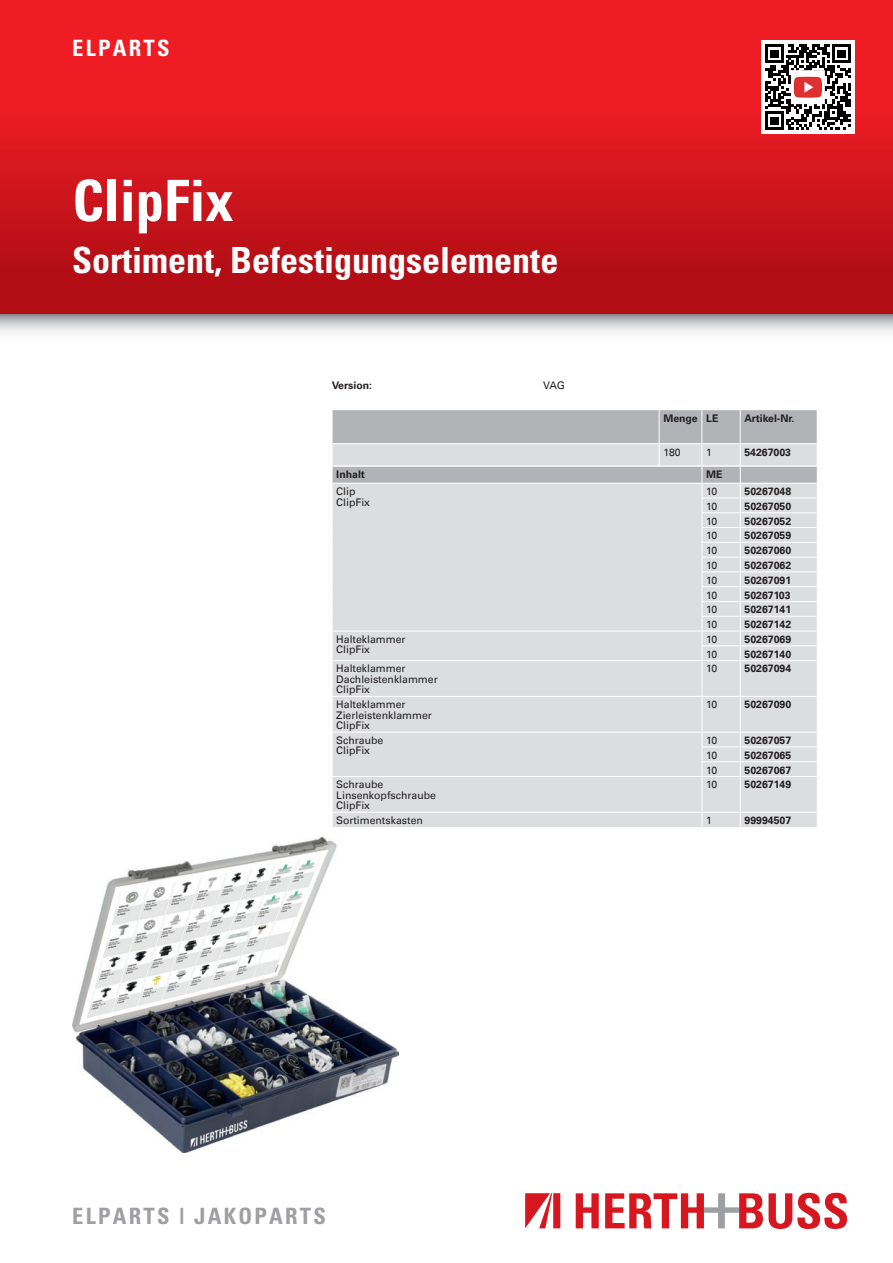
<style>
.page{position:relative;width:893px;height:1263px;background:#fff}
.page>*{position:absolute;margin:0;border:0;box-sizing:border-box;transform-origin:0 0}
.t1{font:700 condensed 57px "Univers";color:#fff}
.t2{font:700 condensed 36px "Univers";color:#fff}
.t3{font:700 condensed 22.5px "Univers";letter-spacing:.1em;color:#9d9fa2}
.t4{font:700 condensed 22.5px "Univers";letter-spacing:.1em;color:#fff}
.t5{font:10.5px/10.5px "Univers Com 55 Roman";color:#231f20}
.t6{font:700 10.5px "Univers Com 65";color:#231f20}
</style>
<div class="page">
<img style="left:0;top:0;width:893px;height:333px">
<svg style="left:576px;top:1193px;width:23px;height:35px"></svg>
<svg style="left:605px;top:1193px;width:242px;height:36px"></svg>
<svg style="left:525px;top:1193px;width:35px;height:35px"></svg>
<img style="left:72px;top:838px;width:326px;height:314px">
<div style="left:761px;top:40px;width:94px;height:94px;background:#fff"></div>
<svg style="left:765px;top:45px;width:85px;height:85px"></svg>
<div style="left:791px;top:71px;width:33px;height:33px;background:#fff"></div>
<img style="left:794px;top:77px;width:28px;height:21px">
<div style="left:333px;top:661px;width:484px;height:166px;background:#dcdddf"></div>
<svg style="left:332px;top:410px;width:485px;height:250px;background:#d5d6d8"></svg>
<hr style="left:702px;top:661px;width:1px;height:35px;background:#fff">
<hr style="left:740px;top:661px;width:1px;height:35px;background:#fff">
<hr style="left:332px;top:696px;width:370px;height:1px;background:#fff">
<hr style="left:702px;top:696px;width:38px;height:1px;background:#fff">
<hr style="left:702px;top:697px;width:1px;height:35px;background:#fff">
<hr style="left:740px;top:696px;width:77px;height:1px;background:#fff">
<hr style="left:740px;top:697px;width:1px;height:35px;background:#fff">
<hr style="left:332px;top:732px;width:370px;height:1px;background:#fff">
<hr style="left:702px;top:732px;width:38px;height:1px;background:#fff">
<hr style="left:740px;top:732px;width:77px;height:1px;background:#fff">
<hr style="left:702px;top:746px;width:38px;height:1px;background:#fff">
<hr style="left:740px;top:746px;width:77px;height:1px;background:#fff">
<svg style="left:332px;top:733px;width:1px;height:43px"></svg>
<hr style="left:702px;top:761px;width:38px;height:1px;background:#fff">
<svg style="left:702px;top:733px;width:1px;height:43px"></svg>
<hr style="left:740px;top:761px;width:77px;height:1px;background:#fff">
<svg style="left:740px;top:733px;width:1px;height:43px"></svg>
<hr style="left:332px;top:776px;width:370px;height:1px;background:#fff">
<hr style="left:702px;top:776px;width:38px;height:1px;background:#fff">
<hr style="left:702px;top:777px;width:1px;height:35px;background:#fff">
<hr style="left:740px;top:776px;width:77px;height:1px;background:#fff">
<hr style="left:740px;top:777px;width:1px;height:35px;background:#fff">
<hr style="left:332px;top:812px;width:370px;height:1px;background:#fff">
<svg style="left:332px;top:813px;width:1px;height:14px"></svg>
<hr style="left:702px;top:812px;width:38px;height:1px;background:#fff">
<svg style="left:702px;top:813px;width:1px;height:14px"></svg>
<hr style="left:740px;top:812px;width:77px;height:1px;background:#fff">
<svg style="left:740px;top:813px;width:1px;height:14px"></svg>
<h3 class="t4" style="left:72px;top:34px;width:99px">ELPARTS</h3>
<h1 class="t1" style="left:72px;top:166px;width:163px">ClipFix</h1>
<h2 class="t2" style="left:72px;top:238px;width:487px">Sortiment, Befestigungselemente</h2>
<p class="t6" style="left:332px;top:379px;width:42px">Version:</p>
<p class="t5" style="left:543px;top:380px;width:23px">VAG</p>
<p class="t6" style="left:663px;top:412px;width:56px">Menge LE</p>
<p class="t6" style="left:744px;top:412px;width:52px">Artikel-Nr.</p>
<p class="t5" style="left:663px;top:447px;width:19px">180</p>
<p class="t5" style="left:706px;top:447px;width:7px">1</p>
<p class="t6" style="left:744px;top:446px;width:48px">54267003</p>
<p class="t6" style="left:336px;top:468px;width:30px">Inhalt</p>
<p class="t6" style="left:706px;top:468px;width:18px">ME</p>
<p class="t5" style="left:336px;top:486px;width:35px">Clip<br>ClipFix</p>
<p class="t5" style="left:706px;top:486px;width:13px">10</p>
<p class="t6" style="left:744px;top:485px;width:48px">50267048</p>
<p class="t5" style="left:706px;top:501px;width:13px">10</p>
<p class="t6" style="left:744px;top:500px;width:48px">50267050</p>
<p class="t5" style="left:706px;top:516px;width:13px">10</p>
<p class="t6" style="left:744px;top:515px;width:48px">50267052</p>
<p class="t5" style="left:706px;top:530px;width:13px">10</p>
<p class="t6" style="left:744px;top:529px;width:48px">50267059</p>
<p class="t5" style="left:706px;top:545px;width:13px">10</p>
<p class="t6" style="left:744px;top:544px;width:48px">50267060</p>
<p class="t5" style="left:706px;top:560px;width:13px">10</p>
<p class="t6" style="left:744px;top:559px;width:48px">50267062</p>
<p class="t5" style="left:706px;top:575px;width:13px">10</p>
<p class="t6" style="left:744px;top:574px;width:48px">50267091</p>
<p class="t5" style="left:706px;top:589px;width:13px">10</p>
<p class="t6" style="left:744px;top:588px;width:48px">50267103</p>
<p class="t5" style="left:706px;top:604px;width:13px">10</p>
<p class="t6" style="left:744px;top:603px;width:48px">50267141</p>
<p class="t5" style="left:706px;top:619px;width:13px">10</p>
<p class="t6" style="left:744px;top:618px;width:48px">50267142</p>
<p class="t5" style="left:336px;top:634px;width:71px">Halteklammer<br>ClipFix</p>
<p class="t5" style="left:706px;top:634px;width:13px">10</p>
<p class="t6" style="left:744px;top:633px;width:48px">50267069</p>
<p class="t5" style="left:706px;top:649px;width:13px">10</p>
<p class="t6" style="left:744px;top:648px;width:48px">50267140</p>
<p class="t5" style="left:336px;top:663px;width:103px">Halteklammer<br>Dachleistenklammer<br>ClipFix</p>
<p class="t5" style="left:706px;top:663px;width:13px">10</p>
<p class="t6" style="left:744px;top:662px;width:48px">50267094</p>
<p class="t5" style="left:336px;top:699px;width:97px">Halteklammer<br>Zierleistenklammer<br>ClipFix</p>
<p class="t5" style="left:706px;top:699px;width:13px">10</p>
<p class="t6" style="left:744px;top:698px;width:48px">50267090</p>
<p class="t5" style="left:336px;top:735px;width:49px">Schraube<br>ClipFix</p>
<p class="t5" style="left:706px;top:735px;width:13px">10</p>
<p class="t6" style="left:744px;top:734px;width:48px">50267057</p>
<p class="t5" style="left:706px;top:750px;width:13px">10</p>
<p class="t6" style="left:744px;top:749px;width:48px">50267065</p>
<p class="t5" style="left:706px;top:764px;width:13px">10</p>
<p class="t6" style="left:744px;top:763px;width:48px">50267067</p>
<p class="t5" style="left:336px;top:779px;width:101px">Schraube<br>Linsenkopfschraube<br>ClipFix</p>
<p class="t5" style="left:706px;top:779px;width:13px">10</p>
<p class="t6" style="left:744px;top:778px;width:48px">50267149</p>
<p class="t5" style="left:336px;top:815px;width:88px">Sortimentskasten</p>
<p class="t5" style="left:706px;top:815px;width:7px">1</p>
<p class="t6" style="left:744px;top:814px;width:48px">99994507</p>
<h3 class="t3" style="left:72px;top:1202px;width:255px">ELPARTS | JAKOPARTS</h3>
</div>
